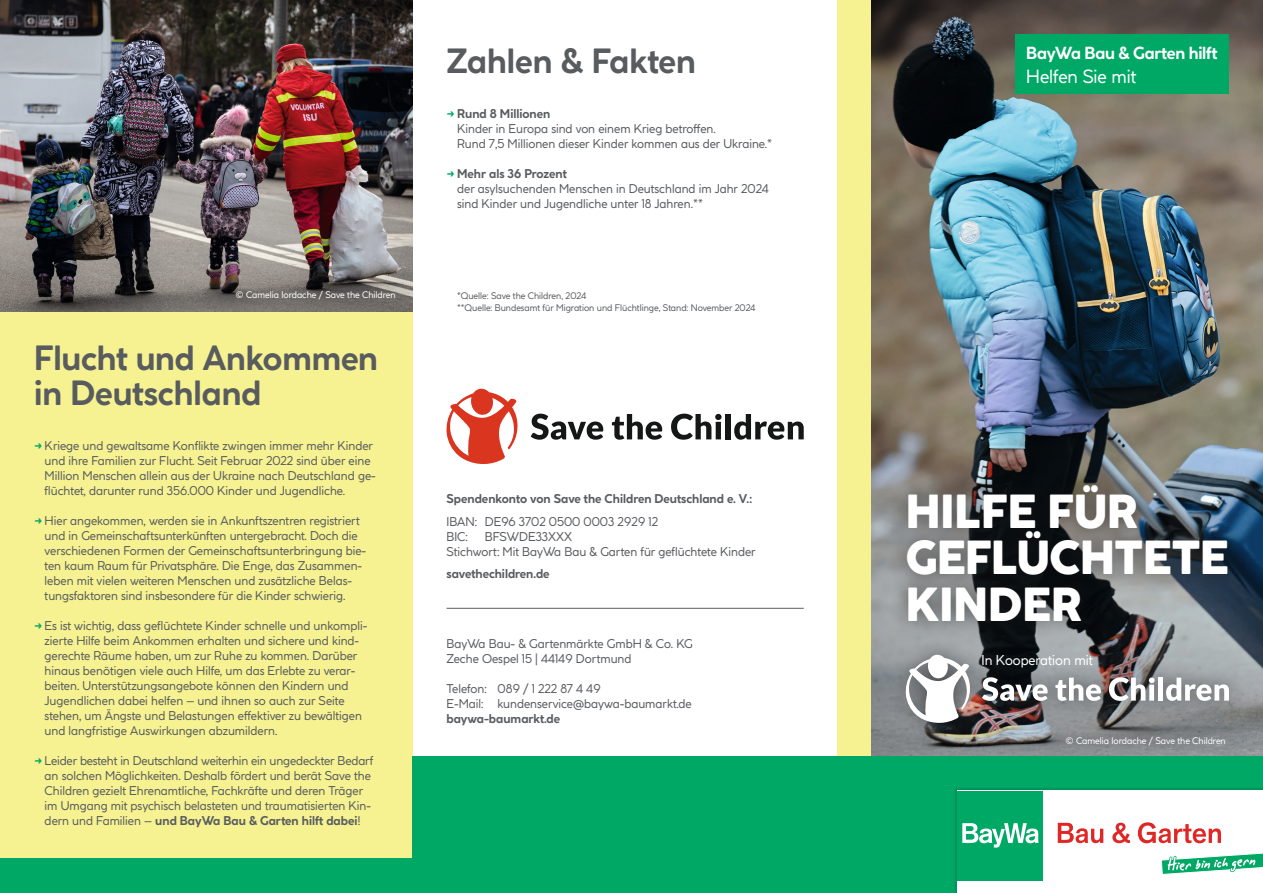
<style>
.page{position:relative;width:1263px;height:893px;background:#fff}
.page>*{position:absolute;margin:0;border:0;box-sizing:border-box;transform-origin:0 0}
.t1{font:800 45px/46.5px "Coco Profi";color:#fff}
.t2{font:700 33px/34.5px "Coco Profi";color:#595c5f}
.t3{font:18px "Coco Profi";letter-spacing:-.005em;color:#fff}
.t4{font:700 16.5px "Coco Profi";letter-spacing:-.015em;color:#fff}
.t5{font:13.5px "Coco Profi";color:#fff}
.t6{font:12px/15px "Coco Profi";color:#595c5f}
.t7{font:700 12px "Coco Profi";color:#595c5f}
.t8{font:9px/12px "Coco Profi";color:#595c5f}
.t9{font:9px "Coco Profi";color:#fff}
.s1{font-weight:700;color:#00a866}
.s2{font-weight:700}
</style>
<div class="page">
<div style="left:0;top:0;width:412px;height:859px;background:#f6f291"></div>
<svg style="left:531px;top:414px;width:72px;height:26px"></svg>
<svg style="left:612px;top:414px;width:50px;height:26px"></svg>
<svg style="left:671px;top:414px;width:50px;height:26px"></svg>
<div style="left:726px;top:414px;width:5px;height:25px;background:#151616"></div>
<svg style="left:734px;top:414px;width:70px;height:26px"></svg>
<svg style="left:446px;top:388px;width:72px;height:76px"></svg>
<img style="left:0;top:0;width:412px;height:311px">
<hr style="left:446px;top:608px;width:358px;height:1px;background:#595c5f">
<div style="left:838px;top:0;width:34px;height:893px;background:#f6f291"></div>
<img style="left:872px;top:0;width:391px;height:757px">
<div style="left:889px;top:466px;width:358px;height:174px;background:#151616;opacity:.6"></div>
<div style="left:886px;top:636px;width:362px;height:106px;background:#151616;opacity:.6"></div>
<svg style="left:982px;top:677px;width:66px;height:24px"></svg>
<svg style="left:1055px;top:678px;width:46px;height:23px"></svg>
<svg style="left:1109px;top:677px;width:45px;height:24px"></svg>
<div style="left:1158px;top:678px;width:5px;height:23px;background:#fff"></div>
<svg style="left:1166px;top:678px;width:63px;height:23px"></svg>
<svg style="left:905px;top:654px;width:67px;height:70px"></svg>
<div style="left:412px;top:757px;width:851px;height:136px;background:#00a866"></div>
<div style="left:0;top:859px;width:412px;height:34px;background:#00a866"></div>
<div style="left:953px;top:787px;width:310px;height:106px;background:#151616;opacity:.2"></div>
<div style="left:957px;top:791px;width:306px;height:102px;background:#fff"></div>
<svg style="left:1058px;top:822px;width:205px;height:53px"></svg>
<div style="left:957px;top:791px;width:86px;height:90px;background:#00a866"></div>
<svg style="left:962px;top:823px;width:77px;height:25px"></svg>
<div style="left:1015px;top:34px;width:214px;height:60px;background:#00a866"></div>
<p class="t9" style="left:236px;top:289px;width:161px">© Camelia Iordache / Save the Children</p>
<h2 class="t2" style="left:34px;top:341px;width:346px">Flucht und Ankommen in Deutschland</h2>
<p class="t6" style="left:45px;top:438px;width:333px;text-indent:-11px"><span class="s1">→</span> Kriege und gewaltsame Konflikte zwingen immer mehr Kinder und ihre Familien zur Flucht. Seit Februar 2022 sind über eine Million Menschen allein aus der Ukraine nach Deutschland ge&shy;flüchtet, darunter rund 356.000 Kinder und Jugendliche.</p>
<p class="t6" style="left:45px;top:513px;width:323px;text-indent:-11px"><span class="s1">→</span> Hier angekommen, werden sie in Ankunftszentren registriert und in Gemeinschaftsunterkünften untergebracht. Doch die verschiedenen Formen der Gemeinschaftsunterbringung bie&shy;ten kaum Raum für Privatsphäre. Die Enge, das Zusammen&shy;leben mit vielen weiteren Menschen und zusätzliche Belas&shy;tungsfaktoren sind insbesondere für die Kinder schwierig.</p>
<p class="t6" style="left:45px;top:618px;width:324px;text-indent:-11px"><span class="s1">→</span> Es ist wichtig, dass geflüchtete Kinder schnelle und unkompli&shy;zierte Hilfe beim Ankommen erhalten und sichere und kind&shy;gerechte Räume haben, um zur Ruhe zu kommen. Darüber hinaus benötigen viele auch Hilfe, um das Erlebte zu verar&shy;beiten. Unterstützungsangebote können den Kindern und Jugendlichen dabei helfen – und ihnen so auch zur Seite stehen, um Ängste und Belastungen effektiver zu bewältigen und langfristige Auswirkungen abzumildern.</p>
<p class="t6" style="left:45px;top:753px;width:330px;text-indent:-11px"><span class="s1">→</span> Leider besteht in Deutschland weiterhin ein ungedeckter Bedarf an solchen Möglichkeiten. Deshalb fördert und berät Save the Children gezielt Ehrenamtliche, Fachkräfte und deren Träger im Umgang mit psychisch belasteten und traumatisierten Kin&shy;dern und Familien – <span class="s2">und BayWa Bau &amp; Garten hilft dabei</span>!</p>
<h2 class="t2" style="left:446px;top:44px;width:251px">Zahlen &amp; Fakten</h2>
<p class="t6" style="left:457px;top:107px;width:317px;text-indent:-11px"><span class="s1">→</span> <span class="s2">Rund 8 Millionen<br></span>Kinder in Europa sind von einem Krieg betroffen.<br>Rund 7,5 Millionen dieser Kinder kommen aus der Ukraine.*</p>
<p class="t6" style="left:457px;top:167px;width:313px;text-indent:-11px"><span class="s1">→</span> <span class="s2">Mehr als 36 Prozent<br></span>der asylsuchenden Menschen in Deutschland im Jahr 2024 sind Kinder und Jugendliche unter 18 Jahren.**</p>
<p class="t8" style="left:457px;top:290px;width:300px">*Quelle: Save the Children, 2024<br>**Quelle: Bundesamt für Migration und Flüchtlinge, Stand: November 2024</p>
<p class="t7" style="left:446px;top:490px;width:307px">Spendenkonto von Save the Children Deutschland e. V.:</p>
<p class="t6" style="left:446px;top:514px;width:213px">IBAN: DE96 3702 0500 0003 2929 12<br>BIC:</p>
<p class="t6" style="left:446px;top:529px;width:311px;text-indent:38px">BFSWDE33XXX<br>Stichwort: Mit BayWa Bau &amp; Garten für geflüchtete Kinder</p>
<p class="t7" style="left:446px;top:565px;width:105px">savethechildren.de</p>
<p class="t6" style="left:446px;top:636px;width:248px">BayWa Bau- &amp; Gartenmärkte GmbH &amp; Co. KG<br>Zeche Oespel 15 | 44149 Dortmund</p>
<p class="t6" style="left:446px;top:681px;width:247px">Telefon: 089 / 1 222 87 4 49<br>E-Mail: kundenservice@baywa-baumarkt.de</p>
<p class="t7" style="left:446px;top:710px;width:115px">baywa-baumarkt.de</p>
<h3 class="t4" style="left:1026px;top:41px;width:193px">BayWa Bau &amp; Garten hilft</h3>
<h3 class="t3" style="left:1026px;top:63px;width:111px">Helfen Sie mit</h3>
<h1 class="t1" style="left:906px;top:488px;width:325px">HILFE FÜR<br>GEFLÜCHTETE<br>KINDER</h1>
<p class="t5" style="left:981px;top:651px;width:113px">In Kooperation mit</p>
<p class="t9" style="left:1066px;top:734px;width:161px">© Camelia Iordache / Save the Children</p>
</div>
